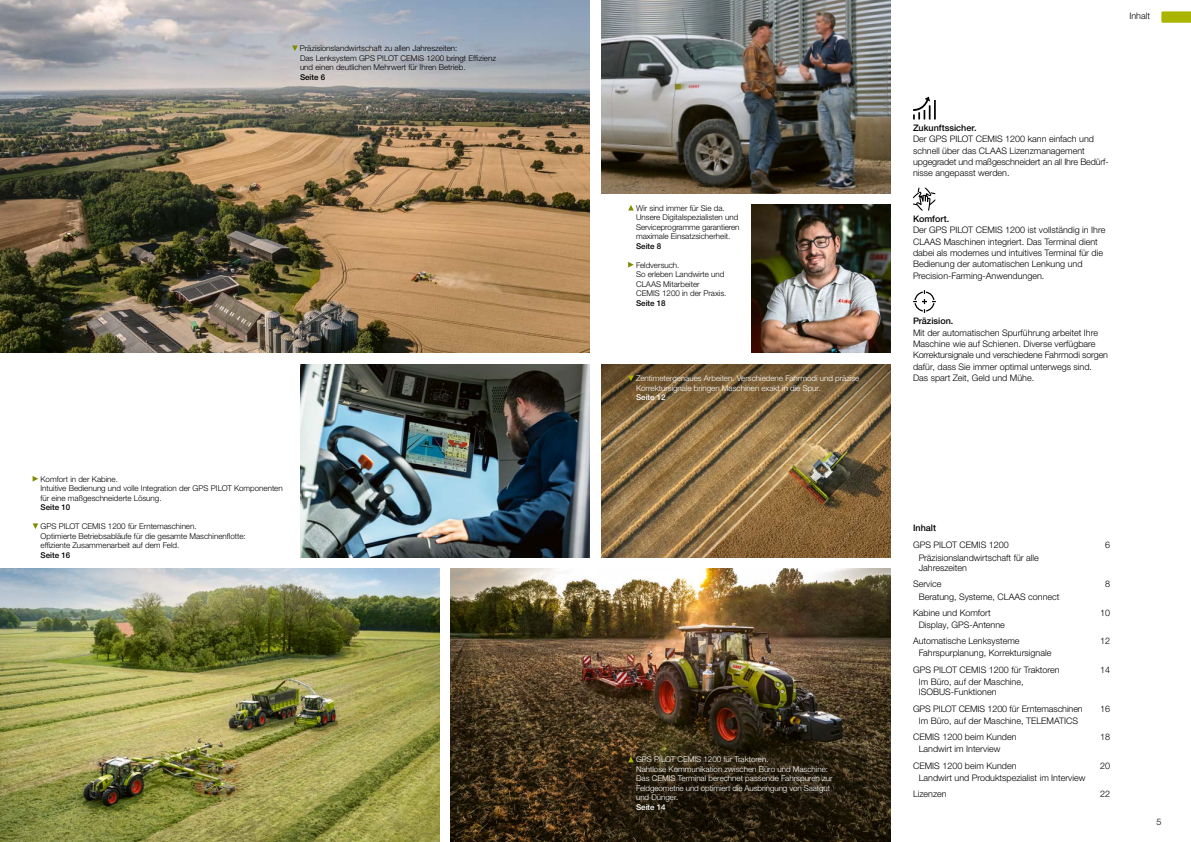
<style>
.page{position:relative;width:1191px;height:842px;background:#fff}
.page>*{position:absolute;margin:0;border:0;box-sizing:border-box;transform-origin:0 0}
.t1{font:300 9px/11.4px "CLAAS Helvetica Neue";color:#000}
.t2{font:500 9px "CLAAS Helvetica Neue";color:#000}
.t3{font:300 8px/9.5px "CLAAS Helvetica Neue";color:#000}
.t4{font:300 8px/9.5px "CLAAS Helvetica Neue";color:#fff}
.t5{font:500 8px "CLAAS Helvetica Neue";color:#000}
.t6{font:500 8px "CLAAS Helvetica Neue";color:#fff}
</style>
<div class="page">
<svg style="left:1161px;top:11px;width:30px;height:12px"></svg>
<img style="left:300px;top:364px;width:290px;height:194px">
<img style="left:601px;top:0;width:289px;height:193px">
<img style="left:601px;top:432px;width:289px;height:126px">
<img style="left:0;top:569px;width:439px;height:273px">
<img style="left:451px;top:569px;width:439px;height:273px">
<img style="left:0;top:0;width:590px;height:353px">
<img style="left:751px;top:205px;width:139px;height:148px">
<svg style="left:601px;top:364px;width:289px;height:68px;background:#80653e"></svg>
<svg style="left:523px;top:738px;width:367px;height:104px;background:#2c2110"></svg>
<svg style="left:913px;top:97px;width:22px;height:22px"></svg>
<svg style="left:913px;top:188px;width:22px;height:22px"></svg>
<svg style="left:913px;top:290px;width:23px;height:23px"></svg>
<svg style="left:292px;top:45px;width:6px;height:6px"></svg>
<svg style="left:33px;top:476px;width:5px;height:6px"></svg>
<svg style="left:33px;top:523px;width:5px;height:6px"></svg>
<svg style="left:628px;top:205px;width:6px;height:6px"></svg>
<svg style="left:628px;top:262px;width:6px;height:6px"></svg>
<svg style="left:628px;top:375px;width:6px;height:6px"></svg>
<svg style="left:628px;top:757px;width:6px;height:5px"></svg>
<p class="t3" style="left:300px;top:44px;width:197px">Präzisionslandwirtschaft zu allen Jahreszeiten:<br>Das Lenksystem GPS PILOT CEMIS 1200 bringt Effizienz und einen deutlichen Mehrwert für Ihren Betrieb.</p>
<p class="t5" style="left:300px;top:72px;width:27px">Seite 6</p>
<p class="t3" style="left:40px;top:474px;width:244px">Komfort in der Kabine.<br>Intuitive Bedienung und volle Integration der GPS PILOT Komponenten für eine maßgeschneiderte Lösung.</p>
<p class="t5" style="left:41px;top:502px;width:31px">Seite 10</p>
<p class="t3" style="left:40px;top:522px;width:207px">GPS PILOT CEMIS 1200 für Erntemaschinen.<br>Optimierte Betriebsabläufe für die gesamte Maschinenflotte: effiziente Zusammenarbeit auf dem Feld.</p>
<p class="t5" style="left:41px;top:549px;width:31px">Seite 16</p>
<p class="t3" style="left:636px;top:203px;width:105px">Wir sind immer für Sie da.<br>Unsere Digitalspezialisten und<br>Serviceprogramme garantieren maximale Einsatzsicherheit.</p>
<p class="t5" style="left:636px;top:240px;width:27px">Seite 8</p>
<p class="t3" style="left:636px;top:260px;width:92px">Feldversuch.<br>So erleben Landwirte und<br>CLAAS Mitarbeiter<br>CEMIS 1200 in der Praxis.</p>
<p class="t5" style="left:636px;top:297px;width:31px">Seite 18</p>
<p class="t4" style="left:636px;top:374px;width:225px">Zentimetergenaues Arbeiten. Verschiedene Fahrmodi und präzise<br>Korrektursignale bringen Maschinen exakt in die Spur.</p>
<p class="t6" style="left:636px;top:392px;width:31px">Seite 12</p>
<p class="t4" style="left:636px;top:755px;width:198px">GPS PILOT CEMIS 1200 für Traktoren.<br>Nahtlose Kommunikation zwischen Büro und Maschine:<br>Das CEMIS Terminal berechnet passende Fahrspuren zur Feldgeometrie und optimiert die Ausbringung von Saatgut und Dünger.</p>
<p class="t6" style="left:636px;top:802px;width:31px">Seite 14</p>
<p class="t1" style="left:1129px;top:11px;width:22px">Inhalt</p>
<p class="t2" style="left:913px;top:122px;width:65px">Zukunftssicher.</p>
<p class="t1" style="left:913px;top:134px;width:197px">Der GPS PILOT CEMIS 1200 kann einfach und schnell über das CLAAS Lizenzmanagement upgegradet und maßgeschneidert an all Ihre Bedürf&shy;nisse angepasst werden.</p>
<p class="t2" style="left:913px;top:213px;width:38px">Komfort.</p>
<p class="t1" style="left:913px;top:225px;width:194px">Der GPS PILOT CEMIS 1200 ist vollständig in Ihre CLAAS Maschinen integriert. Das Terminal dient dabei als modernes und intuitives Terminal für die Bedienung der automatischen Lenkung und Precision-Farming-Anwendungen.</p>
<p class="t2" style="left:913px;top:315px;width:42px">Präzision.</p>
<p class="t1" style="left:913px;top:327px;width:196px">Mit der automatischen Spurführung arbeitet Ihre Maschine wie auf Schienen. Diverse verfügbare Korrektursignale und verschiedene Fahrmodi sorgen dafür, dass Sie immer optimal unterwegs sind.<br>Das spart Zeit, Geld und Mühe.</p>
<p class="t2" style="left:913px;top:522px;width:25px">Inhalt</p>
<p class="t1" style="left:913px;top:540px;width:97px">GPS PILOT CEMIS 1200</p>
<p class="t1" style="left:1105px;top:540px;width:7px">6</p>
<p class="t1" style="left:918px;top:552px;width:122px;line-height:10.5px">Präzisionslandwirtschaft für alle<br>Jahreszeiten</p>
<p class="t1" style="left:913px;top:579px;width:30px">Service</p>
<p class="t1" style="left:1105px;top:579px;width:7px">8</p>
<p class="t1" style="left:913px;top:588px;width:148px;line-height:16.3px;text-indent:6px">Beratung, Systeme, CLAAS connect<br>Kabine und Komfort</p>
<p class="t1" style="left:1100px;top:607px;width:12px">10</p>
<p class="t1" style="left:913px;top:617px;width:108px;line-height:16.3px;text-indent:6px">Display, GPS-Antenne<br>Automatische Lenksysteme</p>
<p class="t1" style="left:913px;top:645px;width:148px;line-height:16.3px;text-align:center">Fahrspurplanung, Korrektursignale<br>GPS PILOT CEMIS 1200 für Traktoren</p>
<p class="t1" style="left:1100px;top:636px;width:12px">12</p>
<p class="t1" style="left:1100px;top:664px;width:12px">14</p>
<p class="t1" style="left:918px;top:677px;width:106px;line-height:10.5px">Im Büro, auf der Maschine,<br>ISOBUS-Funktionen</p>
<p class="t1" style="left:913px;top:703px;width:171px">GPS PILOT CEMIS 1200 für Erntemaschinen</p>
<p class="t1" style="left:1100px;top:703px;width:12px">16</p>
<p class="t1" style="left:913px;top:713px;width:166px;line-height:16.3px;text-indent:6px">Im Büro, auf der Maschine, TELEMATICS<br>CEMIS 1200 beim Kunden</p>
<p class="t1" style="left:1100px;top:731px;width:12px">18</p>
<p class="t1" style="left:913px;top:741px;width:105px;line-height:16.3px;text-indent:6px">Landwirt im Interview<br>CEMIS 1200 beim Kunden</p>
<p class="t1" style="left:913px;top:769px;width:174px;line-height:16.3px;text-indent:6px">Landwirt und Produktspezialist im Interview<br>Lizenzen</p>
<p class="t1" style="left:1100px;top:760px;width:12px">20</p>
<p class="t1" style="left:1100px;top:788px;width:12px">22</p>
<p class="t1" style="left:1156px;top:816px;width:7px">5</p>
</div>
